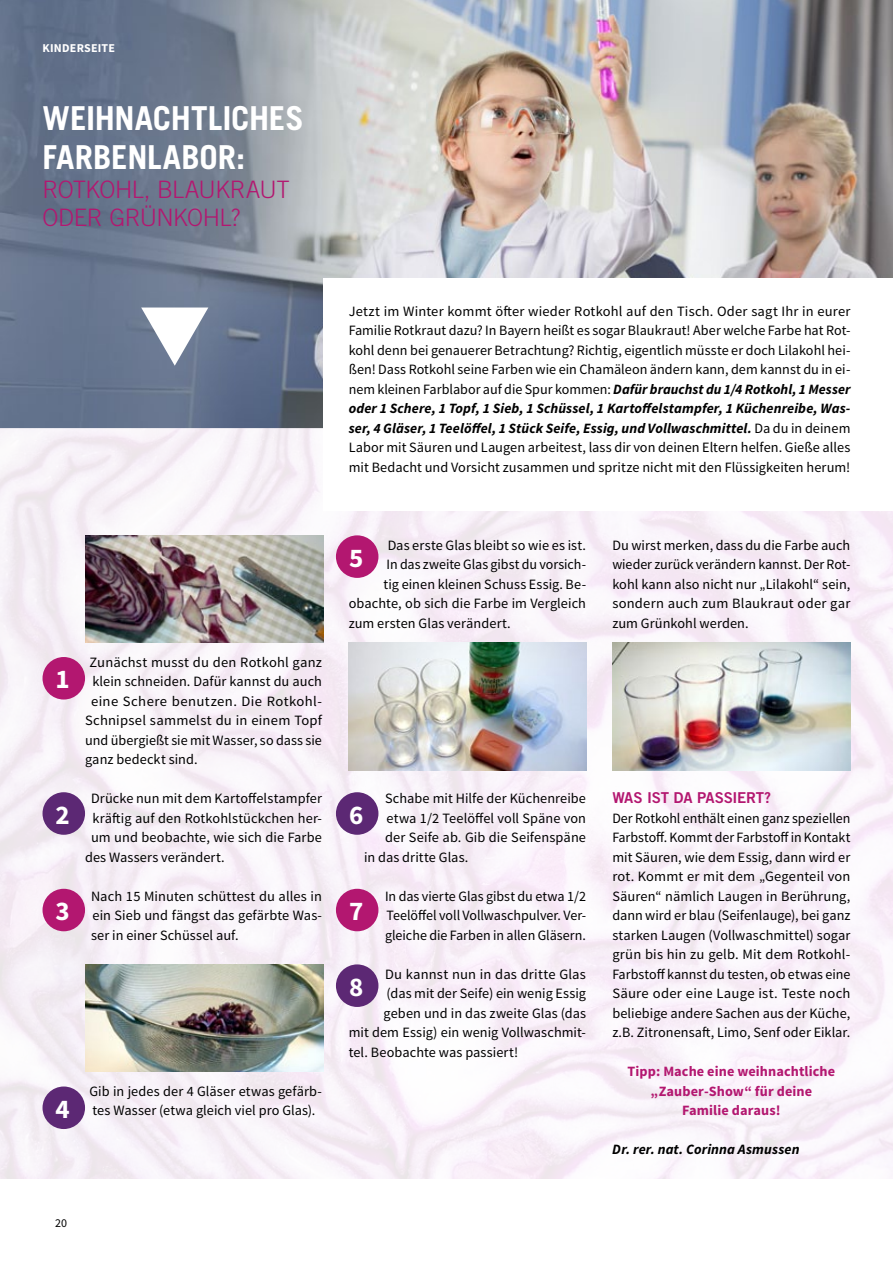
<style>
.page{position:relative;width:893px;height:1263px;background:#fff}
.page>*{position:absolute;margin:0;border:0;box-sizing:border-box;transform-origin:0 0}
.t1{font:700 33px/39px "Trade Gothic LT Std";letter-spacing:-.01em;color:#fff}
.t2{font:700 27px "Source Sans Pro";color:#fff}
.t3{font:300 24px/28.5px "Trade Gothic LT Std";letter-spacing:-.02em;color:#b31770}
.t4{font:15px "Trade Gothic LT Std Bd 2";letter-spacing:-.025em;color:#b31770}
.t5{font:14.25px/19.5px "Source Sans Pro";letter-spacing:.005em;color:#000;text-align:justify}
.t6{font:700 14.25px/19.5px "Source Sans Pro";letter-spacing:.01em;color:#b31770;text-align:center}
.t7{font:14.25px "Source Sans Pro";letter-spacing:.025em;color:#000}
.t8{font:italic 700 14.25px "Source Sans Pro";letter-spacing:.01em;color:#000}
.t9{font:700 12px "Source Sans Pro";color:#fff}
.t10{font:12px "Source Sans Pro";color:#000}
.s1{font-weight:700;font-style:italic}
</style>
<div class="page">
<img style="left:0;top:428px;width:893px;height:751px">
<img style="left:0;top:0;width:893px;height:428px">
<div style="left:323px;top:279px;width:570px;height:232px;background:#fff"></div>
<img style="left:85px;top:535px;width:238px;height:108px">
<img style="left:349px;top:643px;width:238px;height:127px">
<img style="left:612px;top:643px;width:238px;height:127px">
<img style="left:85px;top:964px;width:238px;height:108px">
<div style="left:43px;top:657px;width:42px;height:42px;background:#b31770;border-radius:50%"></div>
<div style="left:336px;top:535px;width:42px;height:43px;background:#b31770;border-radius:50%"></div>
<div style="left:336px;top:792px;width:42px;height:43px;background:#5c2874;border-radius:50%"></div>
<div style="left:336px;top:964px;width:42px;height:43px;background:#5c2874;border-radius:50%"></div>
<div style="left:336px;top:889px;width:42px;height:42px;background:#b31770;border-radius:50%"></div>
<div style="left:43px;top:792px;width:42px;height:43px;background:#5c2874;border-radius:50%"></div>
<div style="left:43px;top:889px;width:42px;height:42px;background:#b31770;border-radius:50%"></div>
<div style="left:43px;top:1086px;width:42px;height:43px;background:#5c2874;border-radius:50%"></div>
<svg style="left:141px;top:307px;width:67px;height:59px"></svg>
<p class="t9" style="left:43px;top:40px;width:16px">Kinderseite</p>
<h1 class="t1" style="left:43px;top:98px;width:263px">WEIHNACHTLICHES<br>FARBE</h1>
<h1 class="t1" style="left:127px;top:137px;width:120px">NLABOR:</h1>
<h3 class="t3" style="left:43px;top:175px;width:249px">ROTKO HL, BLAUKRAUT<br>ODER GRÜNKOHL?</h3>
<h2 class="t2" style="left:56px;top:662px;width:16px">1</h2>
<h2 class="t2" style="left:56px;top:797px;width:16px">2</h2>
<h2 class="t2" style="left:56px;top:894px;width:16px">3</h2>
<p class="t5" style="left:90px;top:652px;width:234px">Zunächst musst du den Rotkohl ganz</p>
<p class="t5" style="left:93px;top:672px;width:231px">klein schneiden. Dafür kannst du auch</p>
<p class="t7" style="left:91px;top:692px;width:231px">eine Schere benutzen. Die Rotkohl-</p>
<p class="t5" style="left:85px;top:711px;width:238px">Schnipsel sammelst du in einem Topf</p>
<p class="t5" style="left:85px;top:730px;width:238px">und übergießt sie mit Wasser, so dass sie</p>
<p class="t5" style="left:85px;top:750px;width:114px">ganz bedeckt sind.</p>
<p class="t5" style="left:91px;top:789px;width:232px">Drücke nun mit dem Kartoffelstampfer</p>
<p class="t5" style="left:93px;top:808px;width:231px">kräftig auf den Rotkohlstückchen her-</p>
<p class="t5" style="left:91px;top:828px;width:232px">um und beobachte, wie sich die Farbe</p>
<p class="t5" style="left:85px;top:847px;width:141px">des Wassers verändert.</p>
<p class="t5" style="left:91px;top:886px;width:233px">Nach 15 Minuten schüttest du alles in ein Sieb und fängst das gefärbte Was&shy;ser in einer Schüssel auf.</p>
<h2 class="t2" style="left:56px;top:1091px;width:16px">4</h2>
<p class="t5" style="left:90px;top:1081px;width:234px">Gib in jedes der 4 Gläser etwas gefärb&shy;tes Wasser (etwa gleich viel pro Glas).</p>
<p class="t10" style="left:55px;top:1215px;width:13px">20</p>
<p class="t5" style="left:349px;top:301px;width:503px">Jetzt im Winter kommt öfter wieder Rotkohl auf den Tisch. Oder sagt Ihr in eurer Familie Rotkraut dazu? In Bayern heißt es sogar Blaukraut! Aber welche Farbe hat Rot&shy;kohl denn bei genauerer Betrachtung? Richtig, eigentlich müsste er doch Lilakohl hei&shy;ßen! Dass Rotkohl seine Farben wie ein Chamäleon ändern kann, dem kannst du in ei&shy;nem kleinen Farblabor auf die Spur kommen: <span class="s1">Dafür brauchst du 1/4 Rotkohl, 1 Messer oder 1 Schere, 1 Topf, 1 Sieb, 1 Schüssel, 1 Kartoffelstampfer, 1 Küchenreibe, Was&shy;ser, 4 Gläser, 1 Teelöffel, 1 Stück Seife, Essig, und Vollwaschmittel.</span> Da du in deinem Labor mit Säuren und Laugen arbeitest, lass dir von deinen Eltern helfen. Gieße alles mit Bedacht und Vorsicht zusammen und spritze nicht mit den Flüssigkeiten herum!</p>
<p class="t5" style="left:388px;top:535px;width:200px">Das erste Glas bleibt so wie es ist.</p>
<p class="t5" style="left:387px;top:555px;width:201px">In das zweite Glas gibst du vorsich-</p>
<p class="t5" style="left:384px;top:574px;width:204px">tig einen kleinen Schuss Essig. Be-</p>
<p class="t5" style="left:349px;top:594px;width:239px">obachte, ob sich die Farbe im Vergleich</p>
<p class="t5" style="left:349px;top:613px;width:164px">zum ersten Glas verändert.</p>
<h2 class="t2" style="left:349px;top:540px;width:16px">5</h2>
<p class="t5" style="left:612px;top:535px;width:240px">Du wirst merken, dass du die Farbe auch wieder zurück verändern kannst. Der Rot&shy;kohl kann also nicht nur „Lilakohl“ sein, sondern auch zum Blaukraut oder gar zum Grünkohl werden.</p>
<p class="t5" style="left:385px;top:789px;width:202px">Schabe mit Hilfe der Küchenreibe</p>
<p class="t5" style="left:387px;top:808px;width:201px">etwa 1/2 Teelöffel voll Späne von</p>
<p class="t5" style="left:385px;top:828px;width:203px">der Seife ab. Gib die Seifenspäne</p>
<p class="t5" style="left:364px;top:847px;width:106px">in das dritte Glas.</p>
<p class="t5" style="left:385px;top:886px;width:203px">In das vierte Glas gibst du etwa 1/2<br>Teelöffel voll Vollwaschpulver. Ver&shy;gleiche die Farben in allen Gläsern.</p>
<p class="t5" style="left:385px;top:964px;width:202px">Du kannst nun in das dritte Glas</p>
<p class="t5" style="left:387px;top:984px;width:201px">(das mit der Seife) ein wenig Essig</p>
<p class="t5" style="left:384px;top:1003px;width:204px">geben und in das zweite Glas (das</p>
<p class="t5" style="left:349px;top:1023px;width:239px">mit dem Essig) ein wenig Vollwaschmit-</p>
<p class="t5" style="left:349px;top:1042px;width:171px">tel. Beobachte was passiert!</p>
<h2 class="t2" style="left:349px;top:797px;width:16px">6</h2>
<h2 class="t2" style="left:349px;top:894px;width:16px">7</h2>
<h2 class="t2" style="left:349px;top:969px;width:16px">8</h2>
<p class="t4" style="left:612px;top:788px;width:95px">WAS IST DA PASS</p>
<p class="t4" style="left:732px;top:788px;width:40px">IERT?</p>
<p class="t5" style="left:612px;top:808px;width:240px">Der Rotkohl enthält einen ganz speziellen Farbstoff. Kommt der Farbstoff in Kontakt mit Säuren, wie dem Essig, dann wird er rot. Kommt er mit dem „Gegenteil von Säuren“ nämlich Laugen in Berührung, dann wird er blau (Seifenlauge), bei ganz starken Laugen (Vollwaschmittel) sogar grün bis hin zu gelb. Mit dem Rotkohl-Farbstoff kannst du testen, ob etwas eine Säure oder eine Lauge ist. Teste noch beliebige andere Sachen aus der Küche, z.B. Zitronensaft, Limo, Senf oder Eiklar.</p>
<p class="t6" style="left:627px;top:1062px;width:209px">Tipp: Mache eine weihnachtliche „Zauber-Show“ für deine<br>Familie daraus!</p>
<p class="t8" style="left:612px;top:1140px;width:189px">Dr. rer. nat. Corinna Asmussen</p>
</div>
